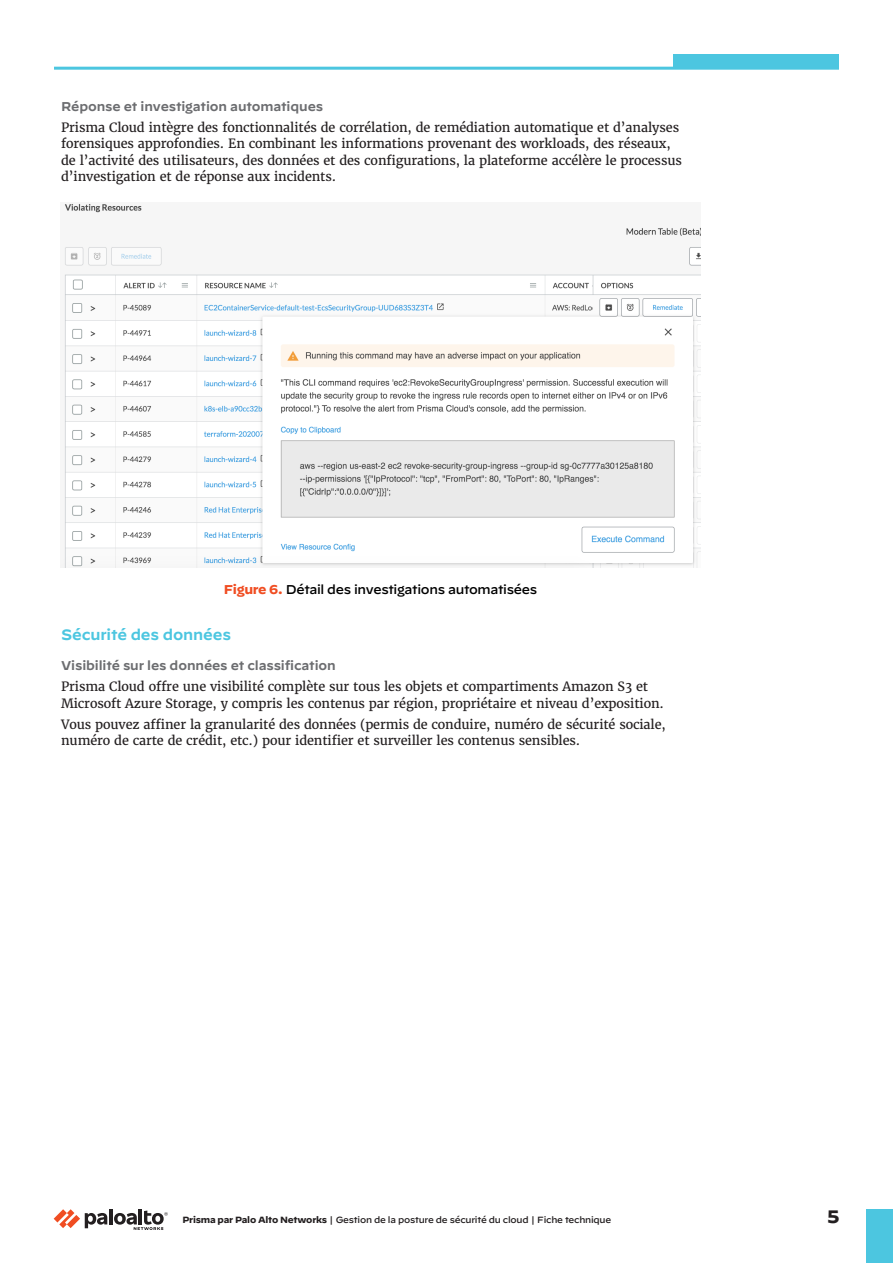
<style>
.page{position:relative;width:893px;height:1263px;background:#fff}
.page>*{position:absolute;margin:0;border:0;box-sizing:border-box;transform-origin:0 0}
.t1{font:700 18px "Decimal";color:#231f20}
.Heading_2{font:600 15px "Decimal";letter-spacing:-.01em;color:#4cc6e0}
.t2{font:12.75px/16.5px "Merriweather";letter-spacing:-.01em;color:#231f20}
.Heading_3{font:600 12.75px "Decimal";letter-spacing:-.01em;color:#6c6d70}
.figure-title{font:500 12.75px "Decimal";letter-spacing:-.025em;color:#000}
.t3{font:500 9px "Decimal";letter-spacing:-.025em;color:#231f20}
.s1{font-weight:700;color:#f04d22}
.s2{font-weight:700}
</style>
<div class="page">
<hr style="left:109px;top:1209px;width:4px;height:15px;background:#231f20">
<svg style="left:54px;top:1209px;width:53px;height:19px"></svg>
<hr style="left:139px;top:1209px;width:3px;height:15px;background:#231f20">
<svg style="left:114px;top:1210px;width:54px;height:20px"></svg>
<div style="left:866px;top:1209px;width:27px;height:54px;background:#4cc6e0"></div>
<div style="left:673px;top:54px;width:166px;height:13px;background:#4cc6e0"></div>
<hr style="left:54px;top:67px;width:785px;height:3px;background:#4cc6e0">
<img style="left:61px;top:203px;width:639px;height:364px">
<p class="Heading_3" style="left:61px;top:94px;width:263px">Réponse et investigation automatiques</p>
<p class="t2" style="left:61px;top:119px;width:622px">Prisma Cloud intègre des fonctionnalités de corrélation, de remédiation automatique et d’analyses forensiques approfondies. En combinant les informations provenant des workloads, des réseaux, de l’activité des utilisateurs, des données et des configurations, la plateforme accélère le processus d’investigation et de réponse aux incidents.</p>
<p class="figure-title" style="left:224px;top:578px;width:315px"><span class="s1">Figure 6.</span> Détail des investigations automatisées</p>
<p class="Heading_2" style="left:61px;top:621px;width:171px">Sécurité des données</p>
<p class="Heading_3" style="left:61px;top:654px;width:276px">Visibilité sur les données et classification</p>
<p class="t2" style="left:61px;top:678px;width:604px">Prisma Cloud offre une visibilité complète sur tous les objets et compartiments Amazon S3 et<br>Microsoft Azure Storage, y compris les contenus par région, propriétaire et niveau d’exposition.</p>
<p class="t2" style="left:61px;top:716px;width:606px">Vous pouvez affiner la granularité des données (permis de conduire, numéro de sécurité sociale, numéro de carte de crédit, etc.) pour identifier et surveiller les contenus sensibles.</p>
<p class="t3" style="left:182px;top:1212px;width:430px"><span class="s2">Prisma par Palo Alto Networks</span> | Gestion de la posture de sécurité du cloud | Fiche technique</p>
<h1 class="t1" style="left:827px;top:1207px;width:14px">5</h1>
</div>
